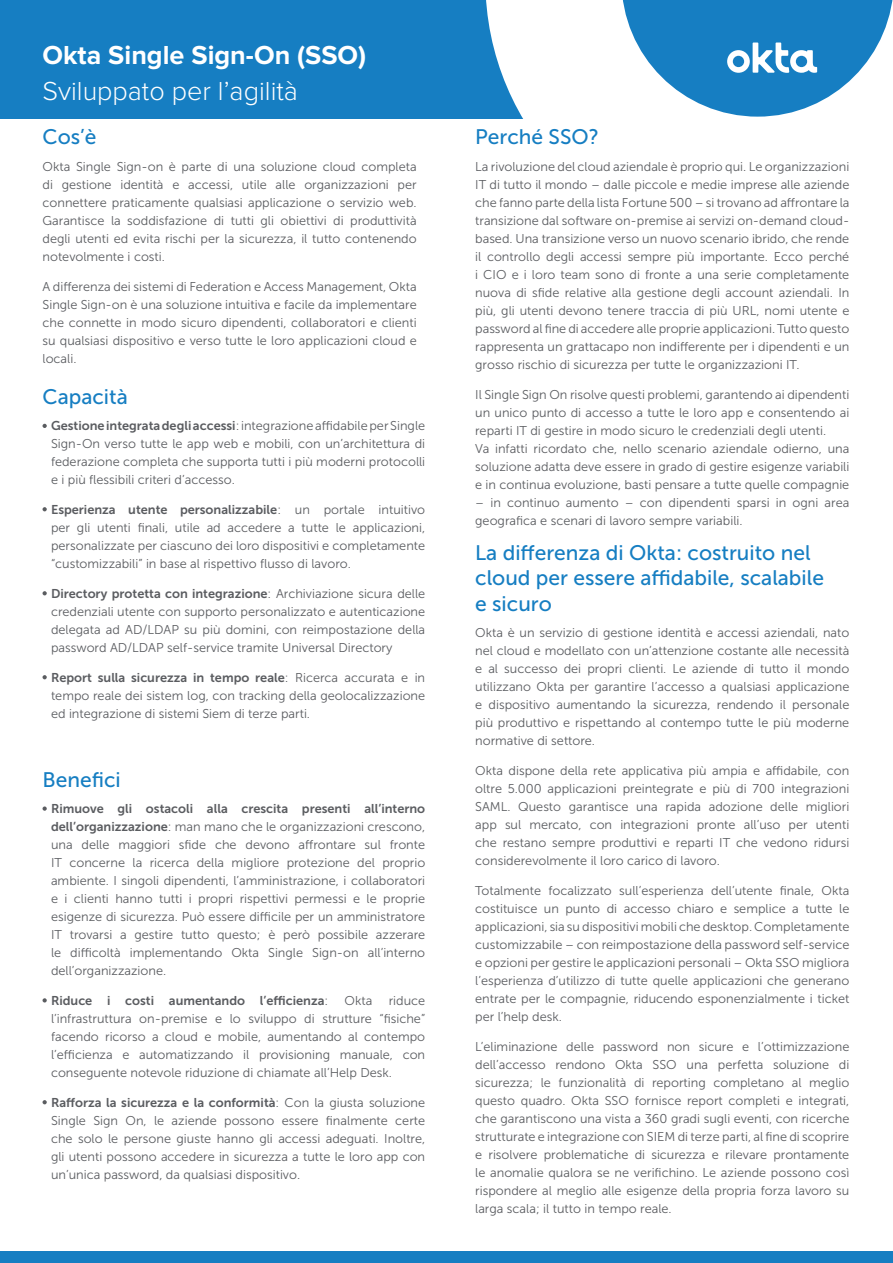
<style>
.page{position:relative;width:893px;height:1263px;background:#fff}
.page>*{position:absolute;margin:0;border:0;box-sizing:border-box;transform-origin:0 0}
.t1{font:700 27px "Proxima Nova";color:#fff}
.t2{font:300 27px "Proxima Nova";color:#fff}
.t3{font:21px/25.2px "Museo Sans 500";color:#167ec2}
.t4{font:12.75px/18px "Museo Sans 300";color:#5a5c60;text-align:justify}
.t5{font:12.75px "Museo Sans 700";color:#5a5c60}
.s1{font-family:"Museo Sans 700"}
.s2{font-family:"Museo Sans 300"}
</style>
<div class="page">
<div style="left:0;top:0;width:893px;height:119px;background:#167ec2"></div>
<svg style="left:486px;top:0;width:407px;height:119px"></svg>
<svg style="left:727px;top:43px;width:90px;height:30px"></svg>
<svg style="left:43px;top:424px;width:4px;height:4px"></svg>
<svg style="left:43px;top:507px;width:4px;height:4px"></svg>
<svg style="left:43px;top:591px;width:4px;height:4px"></svg>
<svg style="left:43px;top:675px;width:4px;height:4px"></svg>
<svg style="left:43px;top:806px;width:4px;height:5px"></svg>
<svg style="left:43px;top:998px;width:4px;height:4px"></svg>
<svg style="left:43px;top:1100px;width:4px;height:4px"></svg>
<div style="left:0;top:1252px;width:893px;height:11px;background:#167ec2"></div>
<p class="t1" style="left:43px;top:39px;width:325px">Okta Single Sign-On (SSO)</p>
<p class="t2" style="left:43px;top:79px;width:257px">Sviluppato per l’agilità</p>
<p class="t3" style="left:43px;top:125px;width:55px">Cos’è</p>
<p class="t4" style="left:43px;top:157px;width:376px">Okta Single Sign-on è parte di una soluzione cloud completa di gestione identità e accessi, utile alle organizzazioni per connettere praticamente qualsiasi applicazione o servizio web.<br>Garantisce la soddisfazione di tutti gli obiettivi di produttività degli utenti ed evita rischi per la sicurezza, il tutto contenendo notevolmente i costi.</p>
<p class="t4" style="left:43px;top:277px;width:376px">A differenza dei sistemi di Federation e Access Management, Okta Single Sign-on è una soluzione intuitiva e facile da implementare che connette in modo sicuro dipendenti, collaboratori e clienti su qualsiasi dispositivo e verso tutte le loro applicazioni cloud e locali.</p>
<p class="t3" style="left:43px;top:384px;width:87px">Capacità</p>
<p class="t4" style="left:51px;top:417px;width:376px"><span class="s1">Gestione integrata degli accessi</span>: integrazione affidabile per Single Sign-On verso tutte le app web e mobili, con un’architettura di federazione completa che supporta tutti i più moderni protocolli e i più flessibili criteri d’accesso.</p>
<p class="t4" style="left:51px;top:501px;width:376px"><span class="s1">Esperienza utente personalizzabile</span>: un portale intuitivo per gli utenti finali, utile ad accedere a tutte le applicazioni, personalizzate per ciascuno dei loro dispositivi e completamente “customizzabili” in base al rispettivo flusso di lavoro.</p>
<p class="t4" style="left:51px;top:585px;width:376px"><span class="s1">Directory protetta con integrazione</span>: Archiviazione sicura delle credenziali utente con supporto personalizzato e autenticazione delegata ad AD/LDAP su più domini, con reimpostazione della password AD/LDAP self-service tramite Universal Directory</p>
<p class="t4" style="left:51px;top:669px;width:376px"><span class="s1">Report sulla sicurezza in tempo reale</span>: Ricerca accurata e in tempo reale dei sistem log, con tracking della geolocalizzazione ed integrazione di sistemi Siem di terze parti.</p>
<p class="t3" style="left:43px;top:767px;width:80px">Benefici</p>
<p class="t4" style="left:51px;top:799px;width:376px"><span class="s1">Rimuove gli ostacoli alla crescita presenti all’interno dell’organizzazione</span>: man mano che le organizzazioni crescono, una delle maggiori sfide che devono affrontare sul fronte IT concerne la ricerca della migliore protezione del proprio ambiente. I singoli dipendenti, l’amministrazione, i collaboratori e i clienti hanno tutti i propri rispettivi permessi e le proprie esigenze di sicurezza. Può essere difficile per un amministratore IT trovarsi a gestire tutto questo; è però possibile azzerare le difficoltà implementando Okta Single Sign-on all’interno dell’organizzazione.</p>
<p class="t5" style="left:51px;top:993px;width:279px">Riduce i costi aumentando l’efficienza<span class="s2">:</span></p>
<p class="t4" style="left:345px;top:991px;width:29px">Okta</p>
<p class="t4" style="left:51px;top:991px;width:376px;text-indent:338px">riduce l’infrastruttura on-premise e lo sviluppo di strutture “fisiche” facendo ricorso a cloud e mobile, aumentando al contempo l’efficienza e automatizzando il provisioning manuale, con conseguente notevole riduzione di chiamate all’Help Desk.</p>
<p class="t4" style="left:51px;top:1093px;width:376px"><span class="s1">Rafforza la sicurezza e la conformità</span>: Con la giusta soluzione Single Sign On, le aziende possono essere finalmente certe che solo le persone giuste hanno gli accessi adeguati. Inoltre, gli utenti possono accedere in sicurezza a tutte le loro app con un’unica password, da qualsiasi dispositivo.</p>
<p class="t3" style="left:475px;top:125px;width:125px">Perché SSO?</p>
<p class="t4" style="left:475px;top:157px;width:376px">La rivoluzione del cloud aziendale è proprio qui. Le organizzazioni IT di tutto il mondo – dalle piccole e medie imprese alle aziende che fanno parte della lista Fortune 500 – si trovano ad affrontare la transizione dal software on-premise ai servizi on-demand cloud&shy;based. Una transizione verso un nuovo scenario ibrido, che rende il controllo degli accessi sempre più importante. Ecco perché i CIO e i loro team sono di fronte a una serie completamente nuova di sfide relative alla gestione degli account aziendali. In più, gli utenti devono tenere traccia di più URL, nomi utente e password al fine di accedere alle proprie applicazioni. Tutto questo rappresenta un grattacapo non indifferente per i dipendenti e un grosso rischio di sicurezza per tutte le organizzazioni IT.</p>
<p class="t4" style="left:475px;top:385px;width:376px">Il Single Sign On risolve questi problemi, garantendo ai dipendenti un unico punto di accesso a tutte le loro app e consentendo ai reparti IT di gestire in modo sicuro le credenziali degli utenti.</p>
<p class="t4" style="left:475px;top:439px;width:376px">Va infatti ricordato che, nello scenario aziendale odierno, una soluzione adatta deve essere in grado di gestire esigenze variabili e in continua evoluzione, basti pensare a tutte quelle compagnie</p>
<p class="t4" style="left:475px;top:493px;width:376px">– in continuo aumento – con dipendenti sparsi in ogni area geografica e scenari di lavoro sempre variabili.</p>
<p class="t3" style="left:475px;top:540px;width:350px">La differenza di Okta: costruito nel cloud per essere affidabile, scalabile</p>
<p class="t3" style="left:475px;top:591px;width:78px">e sicuro</p>
<p class="t4" style="left:475px;top:624px;width:376px">Okta è un servizio di gestione identità e accessi aziendali, nato nel cloud e modellato con un’attenzione costante alle necessità e al successo dei propri clienti. Le aziende di tutto il mondo utilizzano Okta per garantire l’accesso a qualsiasi applicazione e dispositivo aumentando la sicurezza, rendendo il personale più produttivo e rispettando al contempo tutte le più moderne normative di settore.</p>
<p class="t4" style="left:475px;top:762px;width:376px">Okta dispone della rete applicativa più ampia e affidabile, con oltre 5.000 applicazioni preintegrate e più di 700 integrazioni SAML. Questo garantisce una rapida adozione delle migliori app sul mercato, con integrazioni pronte all’uso per utenti che restano sempre produttivi e reparti IT che vedono ridursi considerevolmente il loro carico di lavoro.</p>
<p class="t4" style="left:475px;top:882px;width:376px">Totalmente focalizzato sull’esperienza dell’utente finale, Okta costituisce un punto di accesso chiaro e semplice a tutte le applicazioni, sia su dispositivi mobili che desktop. Completamente customizzabile – con reimpostazione della password self-service e opzioni per gestire le applicazioni personali – Okta SSO migliora l’esperienza d’utilizzo di tutte quelle applicazioni che generano entrate per le compagnie, riducendo esponenzialmente i ticket per l’help desk.</p>
<p class="t4" style="left:475px;top:1038px;width:376px">L’eliminazione delle password non sicure e l’ottimizzazione dell’accesso rendono Okta SSO una perfetta soluzione di sicurezza; le funzionalità di reporting completano al meglio questo quadro. Okta SSO fornisce report completi e integrati, che garantiscono una vista a 360 gradi sugli eventi, con ricerche strutturate e integrazione con SIEM di terze parti, al fine di scoprire e risolvere problematiche di sicurezza e rilevare prontamente le anomalie qualora se ne verifichino. Le aziende possono così rispondere al meglio alle esigenze della propria forza lavoro su larga scala; il tutto in tempo reale.</p>
</div>
